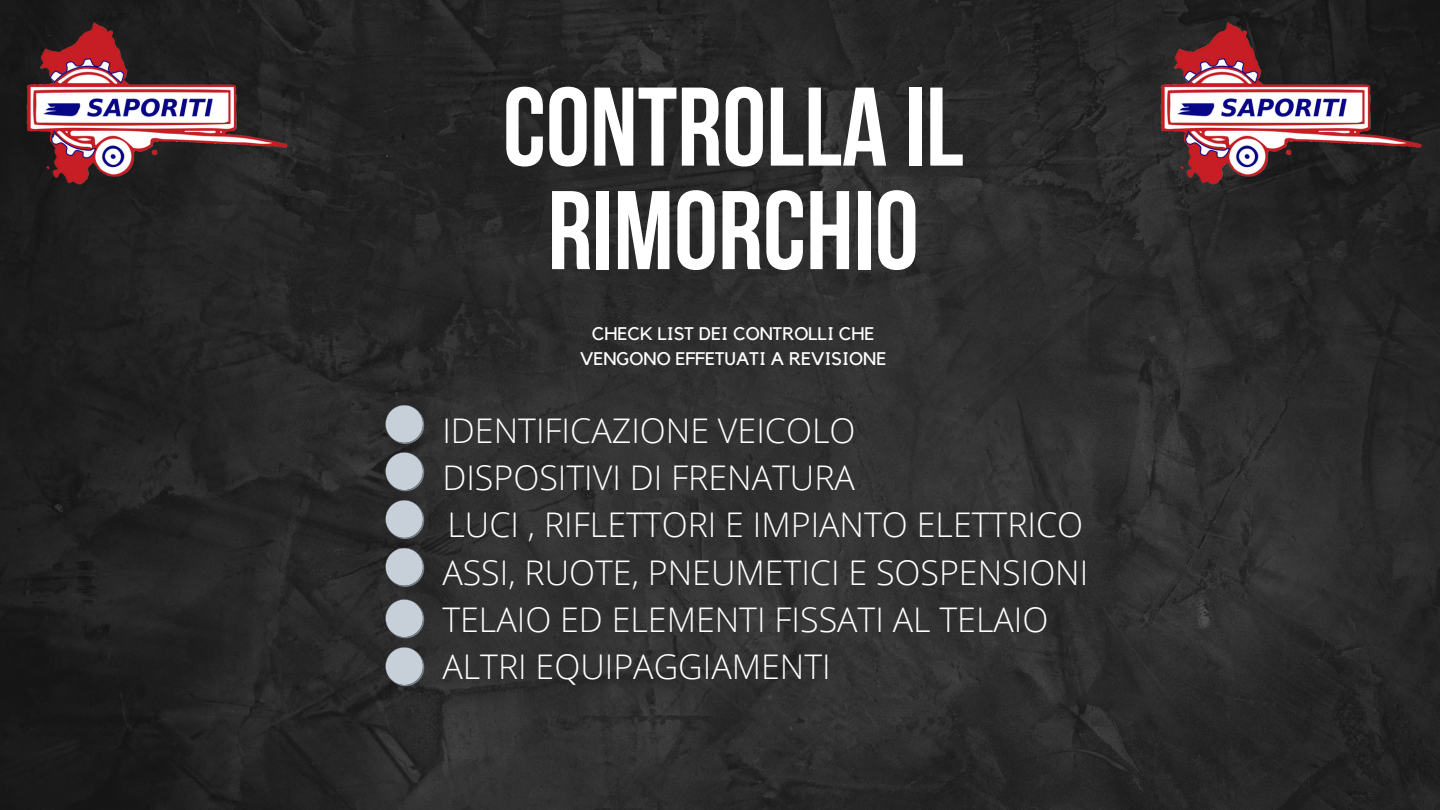
<style>
.page{position:relative;width:1440px;height:810px;background:#fff}
.page>*{position:absolute;margin:0;border:0;box-sizing:border-box;transform-origin:0 0}
.t1{font:700 111.5px/103.5px "Bebas Neue";color:#fff;text-align:center}
.t2{font:300 34px "Open Sans";color:#fff}
.t3{font:18.2px/24.9px "Kollektif";color:#fff;text-align:center}
</style>
<div class="page">
<img style="left:0;top:0;width:1440px;height:810px">
<img style="left:25px;top:21px;width:270px;height:167px">
<img style="left:1158px;top:21px;width:270px;height:167px">
<svg style="left:385px;top:405px;width:39px;height:39px;background:#9da4aa"></svg>
<svg style="left:385px;top:548px;width:39px;height:39px;background:#9da4aa"></svg>
<svg style="left:385px;top:599px;width:39px;height:39px;background:#9ea5ab"></svg>
<svg style="left:385px;top:647px;width:39px;height:39px;background:#9da4aa"></svg>
<svg style="left:385px;top:500px;width:39px;height:39px;background:#9da4ab"></svg>
<svg style="left:385px;top:452px;width:39px;height:39px;background:#9da4ab"></svg>
<p class="t1" style="left:503px;top:86px;width:462px">CONTROLLA IL<br>RIMORCHIO</p>
<p class="t3" style="left:580px;top:322px;width:308px">CHECK LIST DEI CONTROLLI CHE<br>VENGONO EFFETUATI A REVISIONE</p>
<p class="t2" style="left:442px;top:407px;width:415px">IDENTIFICAZIONE VEICOLO</p>
<p class="t2" style="left:442px;top:454px;width:414px">DISPOSITIVI DI FRENATURA</p>
<p class="t2" style="left:448px;top:501px;width:637px">LUCI , RIFLETTORI E IMPIANTO ELETTRICO</p>
<p class="t2" style="left:442px;top:548px;width:647px">ASSI, RUOTE, PNEUMETICI E SOSPENSIONI</p>
<p class="t2" style="left:442px;top:596px;width:608px">TELAIO ED ELEMENTI FISSATI AL TELAIO</p>
<p class="t2" style="left:442px;top:643px;width:390px">ALTRI EQUIPAGGIAMENTI</p>
</div>
